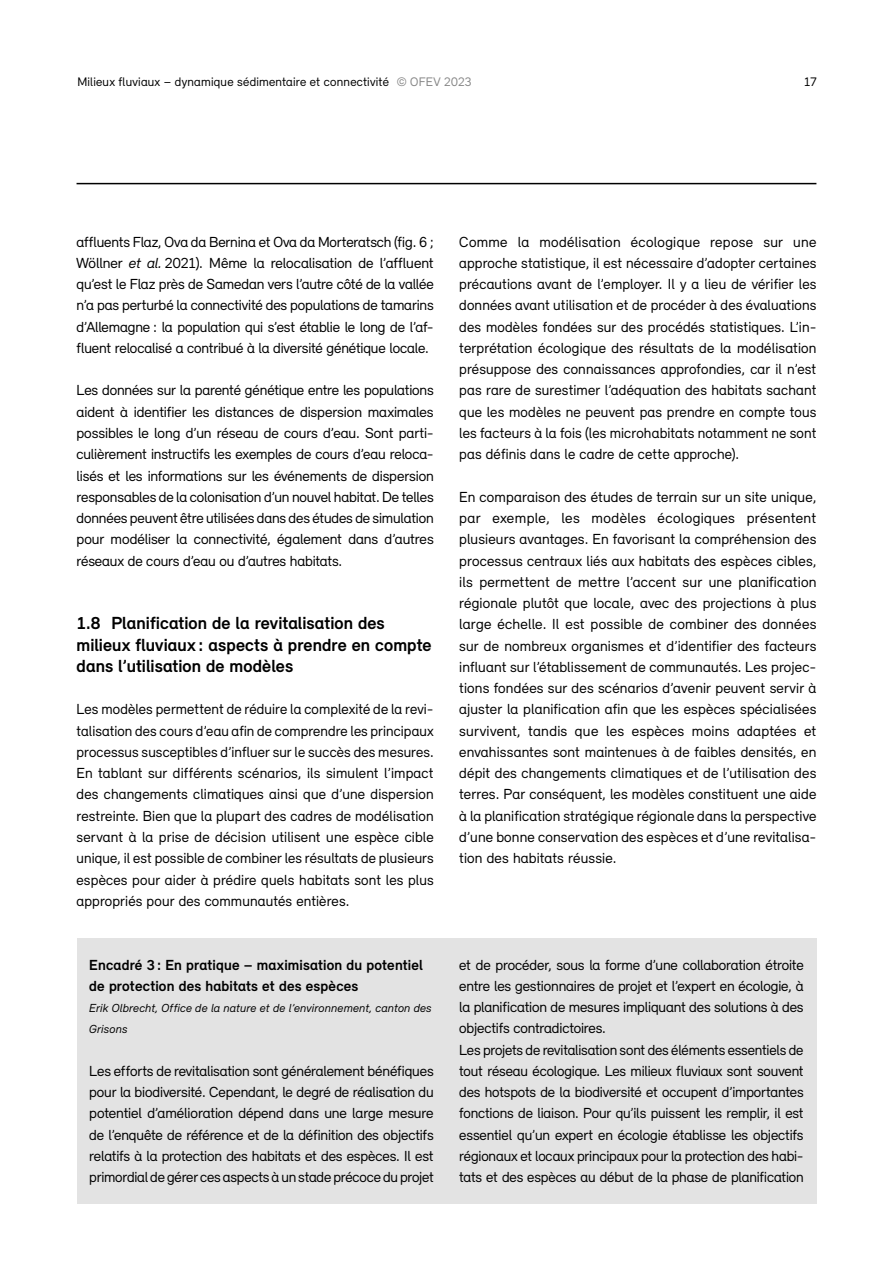
<style>
.page{position:relative;width:893px;height:1263px;background:#fff}
.page>*{position:absolute;margin:0;border:0;box-sizing:border-box;transform-origin:0 0}
._07_Titel_nr{font:700 18px/21.3px "Relevant";letter-spacing:.005em;color:#000}
._07_Grundtext{font:15px/21.3px "Relevant";color:#000;text-align:justify}
._07_Grundtext_o_Abst{font:15px/21.3px "Relevant";letter-spacing:-.01em;color:#000;text-align:justify}
._07_Untertitel{font:700 15px/21.3px "Relevant";letter-spacing:.01em;color:#000}
.t1{font:12.75px "Relevant";letter-spacing:.015em;color:#000}
._08_Legende_Text{font:italic 12px/21.3px "Relevant";letter-spacing:.02em;color:#000}
.s1{color:#878787}
.s2{font-style:italic}
</style>
<div class="page">
<hr style="left:77px;top:183px;width:739px;height:1px;background:#000">
<div style="left:77px;top:938px;width:739px;height:265px;background:#e3e3e3"></div>
<p class="t1" style="left:77px;top:74px;width:396px">Milieux fluviaux – dynamique sédimentaire et connectivité <span class="s1">© OFEV 2023</span></p>
<p class="t1" style="left:804px;top:74px;width:15px">17</p>
<p class="_07_Grundtext" style="left:77px;top:231px;width:359px">affluents Flaz, Ova da Bernina et Ova da Morteratsch (fig. 6 ; Wöllner <span class="s2">et al.</span> 2021). Même la relocalisation de l’affluent qu’est le Flaz près de Samedan vers l’autre côté de la vallée n’a pas perturbé la connectivité des populations de tamarins d’Allemagne : la population qui s’est établie le long de l’af&shy;fluent relocalisé a contribué à la diversité génétique locale.</p>
<p class="_07_Grundtext" style="left:77px;top:379px;width:359px">Les données sur la parenté génétique entre les populations aident à identifier les distances de dispersion maximales possibles le long d’un réseau de cours d’eau. Sont parti&shy;culièrement instructifs les exemples de cours d’eau reloca&shy;lisés et les informations sur les événements de dispersion responsables de la colonisation d’un nouvel habitat. De telles données peuvent être utilisées dans des études de simulation pour modéliser la connectivité, également dans d’autres réseaux de cours d’eau ou d’autres habitats.</p>
<h2 class="_07_Titel_nr" style="left:77px;top:612px;width:357px">1.8 Planification de la revitalisation des milieux fluviaux : aspects à prendre en compte dans l’utilisation de modèles</h2>
<p class="_07_Grundtext" style="left:77px;top:698px;width:359px">Les modèles permettent de réduire la complexité de la revi&shy;talisation des cours d’eau afin de comprendre les principaux processus susceptibles d’influer sur le succès des mesures.<br>En tablant sur différents scénarios, ils simulent l’impact des changements climatiques ainsi que d’une dispersion restreinte. Bien que la plupart des cadres de modélisation servant à la prise de décision utilisent une espèce cible unique, il est possible de combiner les résultats de plusieurs espèces pour aider à prédire quels habitats sont les plus appropriés pour des communautés entières.</p>
<h3 class="_07_Untertitel" style="left:89px;top:954px;width:335px">Encadré 3 : En pratique – maximisation du potentiel de protection des habitats et des espèces</h3>
<p class="_08_Legende_Text" style="left:89px;top:996px;width:344px">Erik Olbrecht, Office de la nature et de l’environnement, canton des<br>Grisons</p>
<p class="_07_Grundtext_o_Abst" style="left:89px;top:1060px;width:346px">Les efforts de revitalisation sont généralement bénéfiques pour la biodiversité. Cependant, le degré de réalisation du potentiel d’amélioration dépend dans une large mesure de l’enquête de référence et de la définition des objectifs relatifs à la protection des habitats et des espèces. Il est primordial de gérer ces aspects à un stade précoce du projet</p>
<p class="_07_Grundtext" style="left:459px;top:231px;width:359px">Comme la modélisation écologique repose sur une approche statistique, il est nécessaire d’adopter certaines précautions avant de l’employer. Il y a lieu de vérifier les données avant utilisation et de procéder à des évaluations des modèles fondées sur des procédés statistiques. L’in&shy;terprétation écologique des résultats de la modélisation présuppose des connaissances approfondies, car il n’est pas rare de surestimer l’adéquation des habitats sachant que les modèles ne peuvent pas prendre en compte tous les facteurs à la fois (les microhabitats notamment ne sont pas définis dans le cadre de cette approche).</p>
<p class="_07_Grundtext" style="left:459px;top:486px;width:359px">En comparaison des études de terrain sur un site unique, par exemple, les modèles écologiques présentent plusieurs avantages. En favorisant la compréhension des processus centraux liés aux habitats des espèces cibles, ils permettent de mettre l’accent sur une planification régionale plutôt que locale, avec des projections à plus large échelle. Il est possible de combiner des données sur de nombreux organismes et d’identifier des facteurs influant sur l’établissement de communautés. Les projec&shy;tions fondées sur des scénarios d’avenir peuvent servir à ajuster la planification afin que les espèces spécialisées survivent, tandis que les espèces moins adaptées et envahissantes sont maintenues à de faibles densités, en dépit des changements climatiques et de l’utilisation des terres. Par conséquent, les modèles constituent une aide à la planification stratégique régionale dans la perspective d’une bonne conservation des espèces et d’une revitalisa&shy;tion des habitats réussie.</p>
<p class="_07_Grundtext_o_Abst" style="left:459px;top:954px;width:346px">et de procéder, sous la forme d’une collaboration étroite entre les gestionnaires de projet et l’expert en écologie, à la planification de mesures impliquant des solutions à des objectifs contradictoires.</p>
<p class="_07_Grundtext_o_Abst" style="left:459px;top:1039px;width:346px">Les projets de revitalisation sont des éléments essentiels de tout réseau écologique. Les milieux fluviaux sont souvent des hotspots de la biodiversité et occupent d’importantes fonctions de liaison. Pour qu’ils puissent les remplir, il est essentiel qu’un expert en écologie établisse les objectifs régionaux et locaux principaux pour la protection des habi&shy;tats et des espèces au début de la phase de planification</p>
</div>
